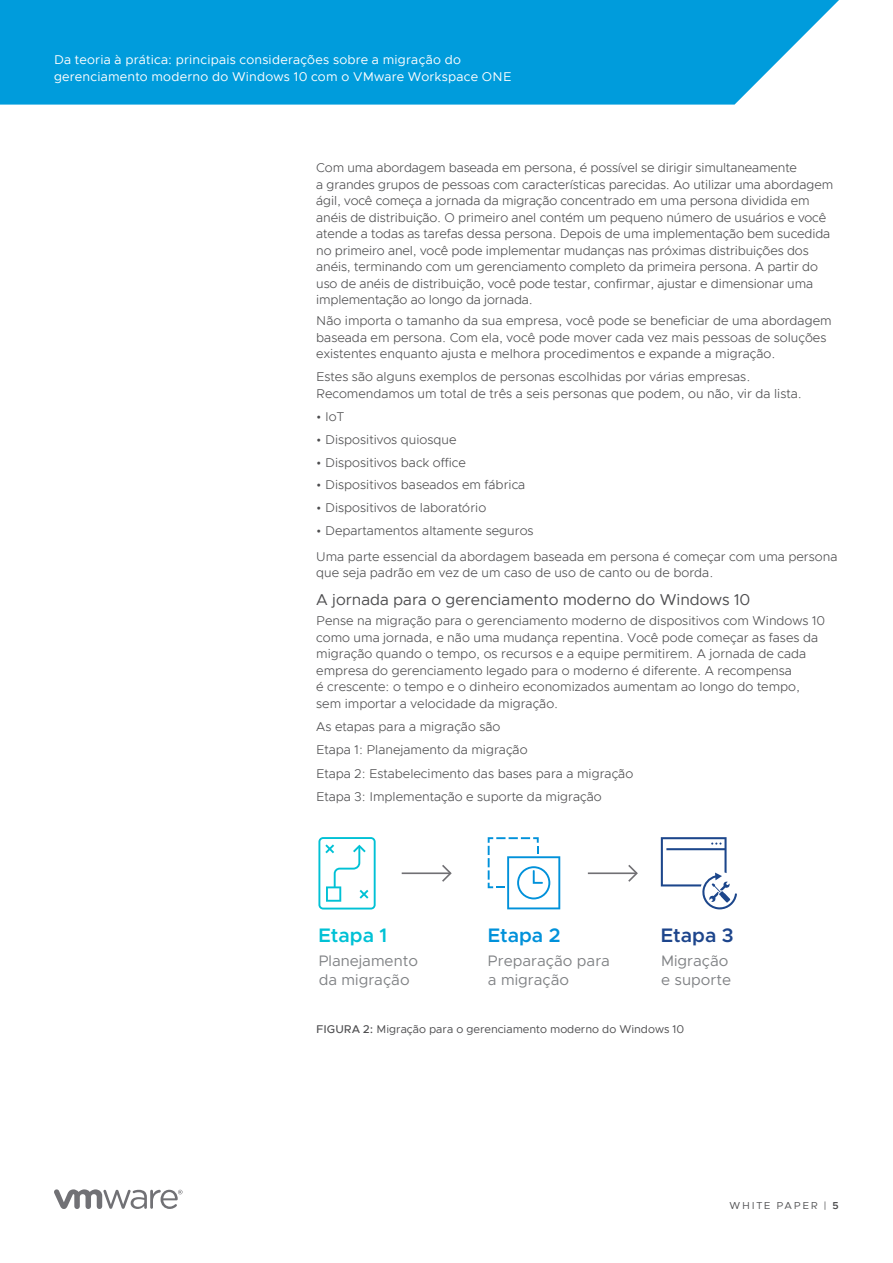
<style>
.page{position:relative;width:893px;height:1263px;background:#fff}
.page>*{position:absolute;margin:0;border:0;box-sizing:border-box;transform-origin:0 0}
.t1{font:600 19.65px "Metropolis";color:#00c1d5}
.t2{font:600 19.65px "Metropolis";color:#0091da}
.t3{font:600 19.65px "Metropolis";color:#1d458c}
.t4{font:15.75px "Metropolis";color:#4d4d4f}
.t5{font:15.3px/18.3px "Metropolis";color:#808285}
.t6{font:300 12.75px/16.5px "Metropolis";color:#4d4d4f}
.t7{font:12.75px/17.2px "Metropolis";letter-spacing:.02em;color:#fff}
.t8{font:11.25px "Metropolis";color:#4d4d4f}
.t9{font:10.2px "Metropolis";letter-spacing:.165em;color:#4d4d4f}
.s1{font-weight:500}
.s2{font-weight:600}
</style>
<div class="page">
<svg style="left:0;top:0;width:839px;height:105px;background:#10a2de"></svg>
<hr style="left:402px;top:872px;width:49px;height:2px;background:#717074">
<svg style="left:440px;top:865px;width:12px;height:17px"></svg>
<svg style="left:318px;top:837px;width:58px;height:72px"></svg>
<svg style="left:661px;top:837px;width:76px;height:72px"></svg>
<hr style="left:588px;top:872px;width:49px;height:2px;background:#717074">
<svg style="left:626px;top:865px;width:12px;height:17px"></svg>
<svg style="left:488px;top:837px;width:72px;height:72px"></svg>
<svg style="left:54px;top:1189px;width:129px;height:20px"></svg>
<p class="t7" style="left:54px;top:51px;width:459px">Da teoria à prática: principais considerações sobre a migração do gerenciamento moderno do Windows 10 com o VMware Workspace ONE</p>
<p class="t6" style="left:316px;top:159px;width:518px">Com uma abordagem baseada em persona, é possível se dirigir simultaneamente<br>a grandes grupos de pessoas com características parecidas. Ao utilizar uma abordagem ágil, você começa a jornada da migração concentrado em uma persona dividida em anéis de distribuição. O primeiro anel contém um pequeno número de usuários e você atende a todas as tarefas dessa persona. Depois de uma implementação bem sucedida no primeiro anel, você pode implementar mudanças nas próximas distribuições dos anéis, terminando com um gerenciamento completo da primeira persona. A partir do uso de anéis de distribuição, você pode testar, confirmar, ajustar e dimensionar uma implementação ao longo da jornada.</p>
<p class="t6" style="left:316px;top:312px;width:517px">Não importa o tamanho da sua empresa, você pode se beneficiar de uma abordagem baseada em persona. Com ela, você pode mover cada vez mais pessoas de soluções existentes enquanto ajusta e melhora procedimentos e expande a migração.</p>
<p class="t6" style="left:316px;top:369px;width:487px">Estes são alguns exemplos de personas escolhidas por várias empresas.<br>Recomendamos um total de três a seis personas que podem, ou não, vir da lista.</p>
<p class="t6" style="left:316px;top:408px;width:29px">• IoT</p>
<p class="t6" style="left:316px;top:431px;width:142px">• Dispositivos quiosque</p>
<p class="t6" style="left:316px;top:454px;width:151px">• Dispositivos back office</p>
<p class="t6" style="left:316px;top:477px;width:211px">• Dispositivos baseados em fábrica</p>
<p class="t6" style="left:316px;top:500px;width:171px">• Dispositivos de laboratório</p>
<p class="t6" style="left:316px;top:518px;width:523px;line-height:25.5px">• Departamentos altamente seguros<br>Uma parte essencial da abordagem baseada em persona é começar com uma persona</p>
<p class="t6" style="left:316px;top:564px;width:399px">que seja padrão em vez de um caso de uso de canto ou de borda.</p>
<p class="t4" style="left:316px;top:590px;width:436px">A jornada para o gerenciamento moderno do Windows 10</p>
<p class="t6" style="left:316px;top:612px;width:510px">Pense na migração para o gerenciamento moderno de dispositivos com Windows 10 como uma jornada, e não uma mudança repentina. Você pode começar as fases da migração quando o tempo, os recursos e a equipe permitirem. A jornada de cada empresa do gerenciamento legado para o moderno é diferente. A recompensa<br>é crescente: o tempo e o dinheiro economizados aumentam ao longo do tempo, sem importar a velocidade da migração.</p>
<p class="t6" style="left:316px;top:715px;width:318px;line-height:23.2px">As etapas para a migração são<br>Etapa 1: Planejamento da migração<br>Etapa 2: Estabelecimento das bases para a migração Etapa 3: Implementação e suporte da migração</p>
<h1 class="t3" style="left:661px;top:923px;width:74px">Etapa 3</h1>
<p class="t5" style="left:661px;top:952px;width:72px">Migração e suporte</p>
<p class="t8" style="left:316px;top:1022px;width:370px"><span class="s1">FIGURA 2:</span> Migração para o gerenciamento moderno do Windows 10</p>
<h1 class="t2" style="left:488px;top:923px;width:74px">Etapa 2</h1>
<p class="t5" style="left:488px;top:952px;width:123px">Preparação para a migração</p>
<h1 class="t1" style="left:318px;top:923px;width:70px">Etapa 1</h1>
<p class="t5" style="left:319px;top:952px;width:101px">Planejamento da migração</p>
<p class="t9" style="left:730px;top:1199px;width:111px">WHITE PAPER | <span class="s2">5</span></p>
</div>
